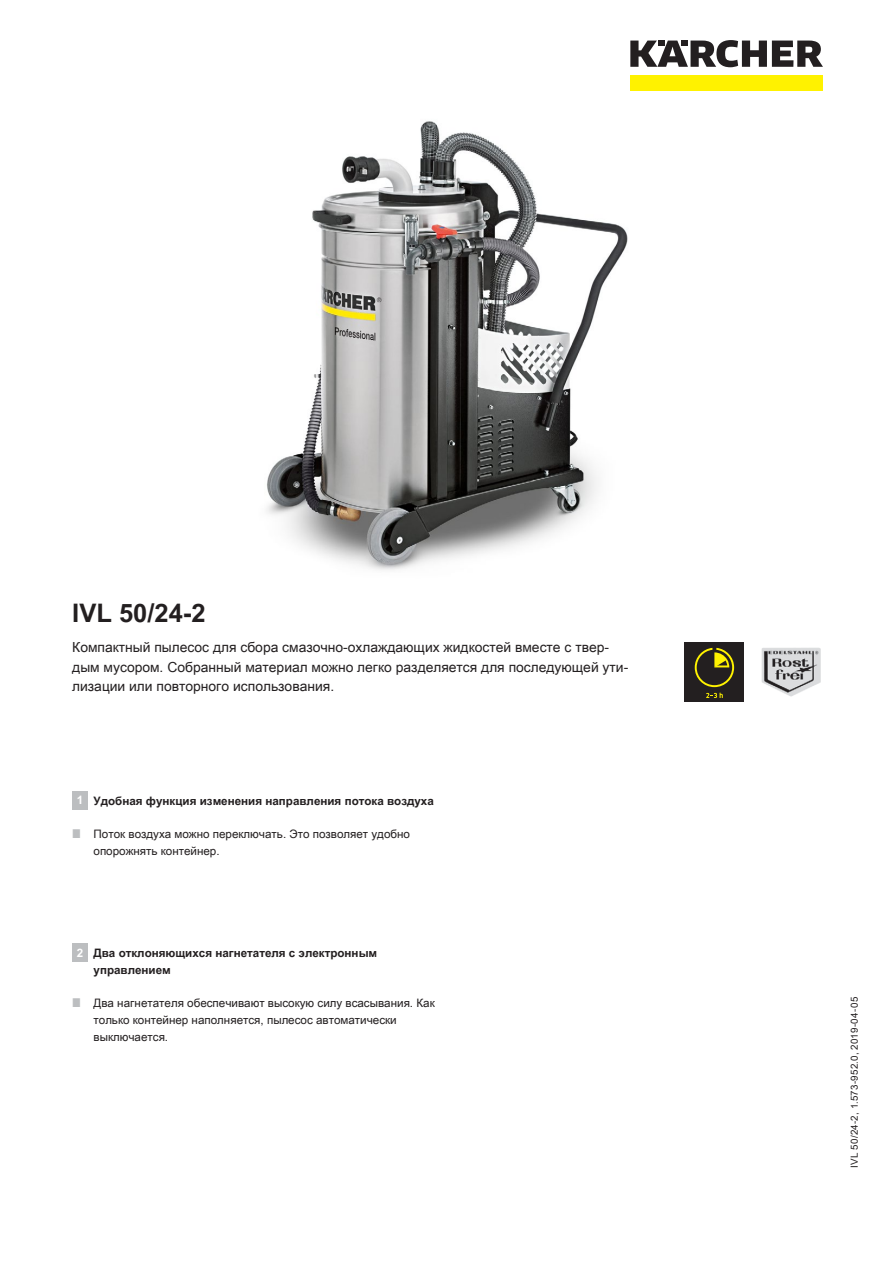
<style>
.page{position:relative;width:893px;height:1263px;background:#fff}
.page>*{position:absolute;margin:0;border:0;box-sizing:border-box;transform-origin:0 0}
.t1{font:700 25.5px "Arial Unicode MS";color:#231f20}
.t2{font:13.8px/19.5px "Arial Unicode MS";color:#231f20}
.t3{font:11.7px/17.2px "Arial Unicode MS";color:#231f20}
.t4{font:700 11.7px/17.2px "Arial Unicode MS";color:#231f20}
.t5{font:700 11.7px "Arial Unicode MS";color:#fff}
.t6{font:9.75px "Arial Unicode MS";letter-spacing:.02em;color:#231f20}
</style>
<div class="page">
<div style="left:630px;top:75px;width:193px;height:16px;background:#fff200"></div>
<svg style="left:630px;top:40px;width:193px;height:27px"></svg>
<img style="left:266px;top:121px;width:362px;height:449px">
<div style="left:685px;top:642px;width:59px;height:60px;background:#231f20"></div>
<svg style="left:706px;top:693px;width:17px;height:5px"></svg>
<svg style="left:695px;top:648px;width:39px;height:39px"></svg>
<img style="left:761px;top:647px;width:60px;height:49px">
<div style="left:72px;top:791px;width:16px;height:19px;background:#bcbec0"></div>
<div style="left:72px;top:943px;width:16px;height:19px;background:#bcbec0"></div>
<h1 class="t1" style="left:72px;top:594px;width:135px">IVL 50/24-2</h1>
<p class="t2" style="left:72px;top:637px;width:557px">Компактный пылесос для сбора смазочно-охлаждающих жидкостей вместе с твер&shy;дым мусором. Собранный материал можно легко разделяется для последующей ути&shy;лизации или повторного использования.</p>
<p class="t5" style="left:77px;top:792px;width:8px">1</p>
<p class="t4" style="left:94px;top:792px;width:342px">Удобная функция изменения направления потока воздуха</p>
<p class="t3" style="left:94px;top:825px;width:318px">Поток воздуха можно переключать. Это позволяет удобно опорожнять контейнер.</p>
<p class="t5" style="left:77px;top:944px;width:8px">2</p>
<p class="t4" style="left:94px;top:944px;width:285px">Два отклоняющихся нагнетателя с электронным управлением</p>
<p class="t3" style="left:94px;top:994px;width:343px">Два нагнетателя обеспечивают высокую силу всасывания. Как только контейнер наполняется, пылесос автоматически выключается.</p>
<p class="t6" style="left:847px;top:1168px;width:172px;rotate:-90deg">IVL 50/24-2, 1.573-952.0, 2019-04-05</p>
</div>
